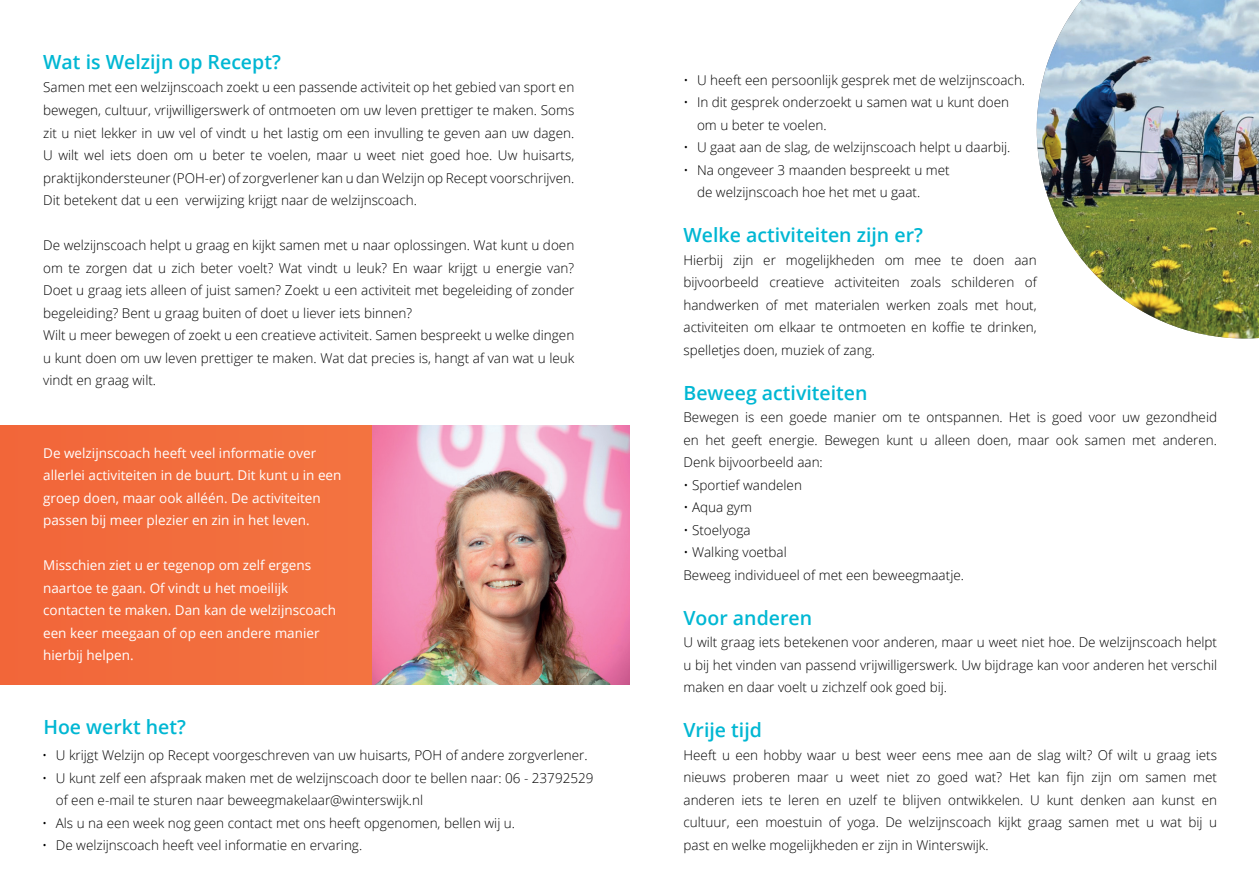
<style>
.page{position:relative;width:1259px;height:893px;background:#fff}
.page>*{position:absolute;margin:0;border:0;box-sizing:border-box;transform-origin:0 0}
.t1{font:600 19.5px "Open Sans";color:#00b7d3}
.t2{font:300 13.5px/22.5px "Open Sans";color:#000001;text-align:justify}
.t3{font:13.5px/22.5px "Open Sans";color:#fff}
</style>
<div class="page">
<img style="left:1036px;top:0;width:223px;height:338px">
<img style="left:371px;top:426px;width:258px;height:259px">
<div style="left:0;top:426px;width:371px;height:259px;background:#f26d3d"></div>
<h1 class="t1" style="left:43px;top:48px;width:239px">Wat is Welzijn op Recept?</h1>
<p class="t2" style="left:43px;top:76px;width:533px">Samen met een welzijnscoach zoekt u een passende activiteit op het gebied van sport en bewegen, cultuur, vrijwilligerswerk of ontmoeten om uw leven prettiger te maken. Soms zit u niet lekker in uw vel of vindt u het lastig om een invulling te geven aan uw dagen.<br>U wilt wel iets doen om u beter te voelen, maar u weet niet goed hoe. Uw huisarts, praktijkondersteuner (POH-er) of zorgverlener kan u dan Welzijn op Recept voorschrijven.<br>Dit betekent dat u een verwijzing krijgt naar de welzijnscoach.</p>
<p class="t2" style="left:43px;top:234px;width:533px;text-align:left">De welzijnscoach helpt u graag en kijkt samen met u naar oplossingen. Wat kunt u doen om te zorgen dat u zich beter voelt? Wat vindt u leuk? En waar krijgt u energie van?<br>Doet u graag iets alleen of juist samen? Zoekt u een activiteit met begeleiding of zonder begeleiding? Bent u graag buiten of doet u liever iets binnen?<br>Wilt u meer bewegen of zoekt u een creatieve activiteit. Samen bespreekt u welke dingen u kunt doen om uw leven prettiger te maken. Wat dat precies is, hangt af van wat u leuk vindt en graag wilt.</p>
<p class="t3" style="left:43px;top:441px;width:300px">De welzijnscoach heeft veel informatie over allerlei activiteiten in de buurt. Dit kunt u in een groep doen, maar ook alléén. De activiteiten passen bij meer plezier en zin in het leven.</p>
<p class="t3" style="left:43px;top:554px;width:294px">Misschien ziet u er tegenop om zelf ergens naartoe te gaan. Of vindt u het moeilijk contacten te maken. Dan kan de welzijnscoach een keer meegaan of op een andere manier hierbij helpen.</p>
<h1 class="t1" style="left:43px;top:713px;width:144px">Hoe werkt het?</h1>
<p class="t2" style="left:42px;top:744px;width:547px">• U krijgt Welzijn op Recept voorgeschreven van uw huisarts, POH of andere zorgverlener.</p>
<p class="t2" style="left:56px;top:766px;width:539px;text-indent:-14px">• U kunt zelf een afspraak maken met de welzijnscoach door te bellen naar: 06 - 23792529 of een e-mail te sturen naar beweegmakelaar@winterswijk.nl</p>
<p class="t2" style="left:42px;top:811px;width:474px">• Als u na een week nog geen contact met ons heeft opgenomen, bellen wij u.</p>
<p class="t2" style="left:42px;top:834px;width:321px">• De welzijnscoach heeft veel informatie en ervaring.</p>
<p class="t2" style="left:683px;top:68px;width:343px">• U heeft een persoonlijk gesprek met de welzijnscoach.</p>
<p class="t2" style="left:697px;top:91px;width:314px;text-indent:-14px">• In dit gesprek onderzoekt u samen wat u kunt doen om u beter te voelen.</p>
<p class="t2" style="left:683px;top:136px;width:328px">• U gaat aan de slag, de welzijnscoach helpt u daarbij.</p>
<p class="t2" style="left:697px;top:158px;width:254px;text-indent:-14px">• Na ongeveer 3 maanden bespreekt u met de welzijnscoach hoe het met u gaat.</p>
<h1 class="t1" style="left:683px;top:222px;width:241px">Welke activiteiten zijn er?</h1>
<p class="t2" style="left:683px;top:248px;width:355px">Hierbij zijn er mogelijkheden om mee te doen aan bijvoorbeeld creatieve activiteiten zoals schilderen of handwerken of met materialen werken zoals met hout, activiteiten om elkaar te ontmoeten en koffie te drinken, spelletjes doen, muziek of zang.</p>
<h1 class="t1" style="left:683px;top:379px;width:185px">Beweeg activiteiten</h1>
<p class="t2" style="left:683px;top:406px;width:535px">Bewegen is een goede manier om te ontspannen. Het is goed voor uw gezondheid en het geeft energie. Bewegen kunt u alleen doen, maar ook samen met anderen.<br>Denk bijvoorbeeld aan:</p>
<p class="t2" style="left:683px;top:473px;width:120px">• Sportief wandelen</p>
<p class="t2" style="left:683px;top:496px;width:70px">• Aqua gym</p>
<p class="t2" style="left:683px;top:518px;width:69px">• Stoelyoga</p>
<p class="t2" style="left:683px;top:541px;width:282px">• Walking voetbal<br>Beweeg individueel of met een beweegmaatje.</p>
<h1 class="t1" style="left:683px;top:604px;width:130px">Voor anderen</h1>
<p class="t2" style="left:683px;top:631px;width:535px">U wilt graag iets betekenen voor anderen, maar u weet niet hoe. De welzijnscoach helpt u bij het vinden van passend vrijwilligerswerk. Uw bijdrage kan voor anderen het verschil maken en daar voelt u zichzelf ook goed bij.</p>
<h1 class="t1" style="left:683px;top:717px;width:80px">Vrije tijd</h1>
<p class="t2" style="left:683px;top:743px;width:535px">Heeft u een hobby waar u best weer eens mee aan de slag wilt? Of wilt u graag iets nieuws proberen maar u weet niet zo goed wat? Het kan fijn zijn om samen met anderen iets te leren en uzelf te blijven ontwikkelen. U kunt denken aan kunst en cultuur, een moestuin of yoga. De welzijnscoach kijkt graag samen met u wat bij u past en welke mogelijkheden er zijn in Winterswijk.</p>
</div>
